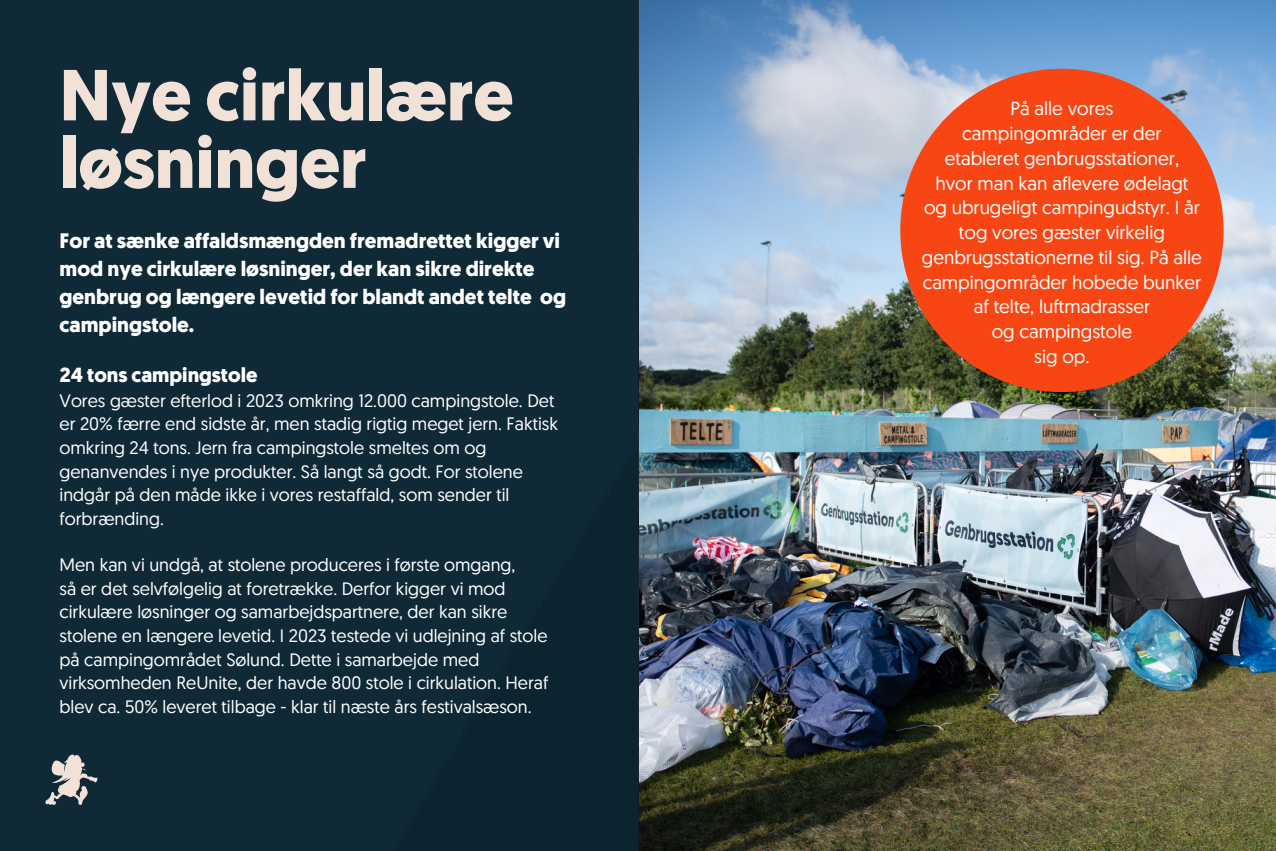
<style>
.page{position:relative;width:1276px;height:851px;background:#fff}
.page>*{position:absolute;margin:0;border:0;box-sizing:border-box;transform-origin:0 0}
.t1{font:700 72px/67.5px "Geomanist";color:#f1e1d6}
.t2{font:700 21px/28.2px "Geomanist";color:#fffffe}
.t3{font:700 20.4px "Geomanist";color:#fffffe}
.t4{font:18.9px/24.8px "Geomanist";color:#fffffe;text-align:center}
.t5{font:18px/23.7px "Geomanist";color:#fffffe}
</style>
<div class="page">
<img style="left:638px;top:0;width:638px;height:850px">
<div style="left:900px;top:69px;width:323px;height:323px;background:#f84514;border-radius:50%"></div>
<div style="left:0;top:0;width:638px;height:850px;background:#102937"></div>
<svg style="left:45px;top:754px;width:53px;height:51px;background:#6d7579"></svg>
<p class="t1" style="left:60px;top:69px;width:455px">Nye cirkulære løsninger</p>
<p class="t2" style="left:60px;top:228px;width:508px">For at sænke affaldsmængden fremadrettet kigger vi mod nye cirkulære løsninger, der kan sikre direkte genbrug og længere levetid for blandt andet telte og campingstole.</p>
<p class="t3" style="left:60px;top:366px;width:199px">24 tons campingstole</p>
<p class="t5" style="left:60px;top:390px;width:500px">Vores gæster efterlod i 2023 omkring 12.000 campingstole. Det er 20% færre end sidste år, men stadig rigtig meget jern. Faktisk omkring 24 tons. Jern fra campingstole smeltes om og genanvendes i nye produkter. Så langt så godt. For stolene indgår på den måde ikke i vores restaffald, som sender til forbrænding.</p>
<p class="t5" style="left:60px;top:554px;width:457px">Men kan vi undgå, at stolene produceres i første omgang,</p>
<p class="t5" style="left:60px;top:578px;width:490px">så er det selvfølgelig at foretrække. Derfor kigger vi mod cirkulære løsninger og samarbejdspartnere, der kan sikre stolene en længere levetid. I 2023 testede vi udlejning af stole på campingområdet Sølund. Dette i samarbejde med virksomheden ReUnite, der havde 800 stole i cirkulation. Heraf blev ca. 50% leveret tilbage - klar til næste års festivalsæson.</p>
<p class="t4" style="left:1010px;top:98px;width:104px">På alle vores</p>
<p class="t4" style="left:962px;top:123px;width:201px">campingområder er der</p>
<p class="t4" style="left:945px;top:148px;width:236px">etableret genbrugsstationer,</p>
<p class="t4" style="left:922px;top:172px;width:281px">hvor man kan aflevere ødelagt og ubrugeligt campingudstyr. I år tog vores gæster virkelig genbrugsstationerne til sig. På alle campingområder hobede bunker af telte, luftmadrasser</p>
<p class="t4" style="left:992px;top:321px;width:142px">og campingstole</p>
<p class="t4" style="left:1034px;top:346px;width:57px">sig op.</p>
</div>
